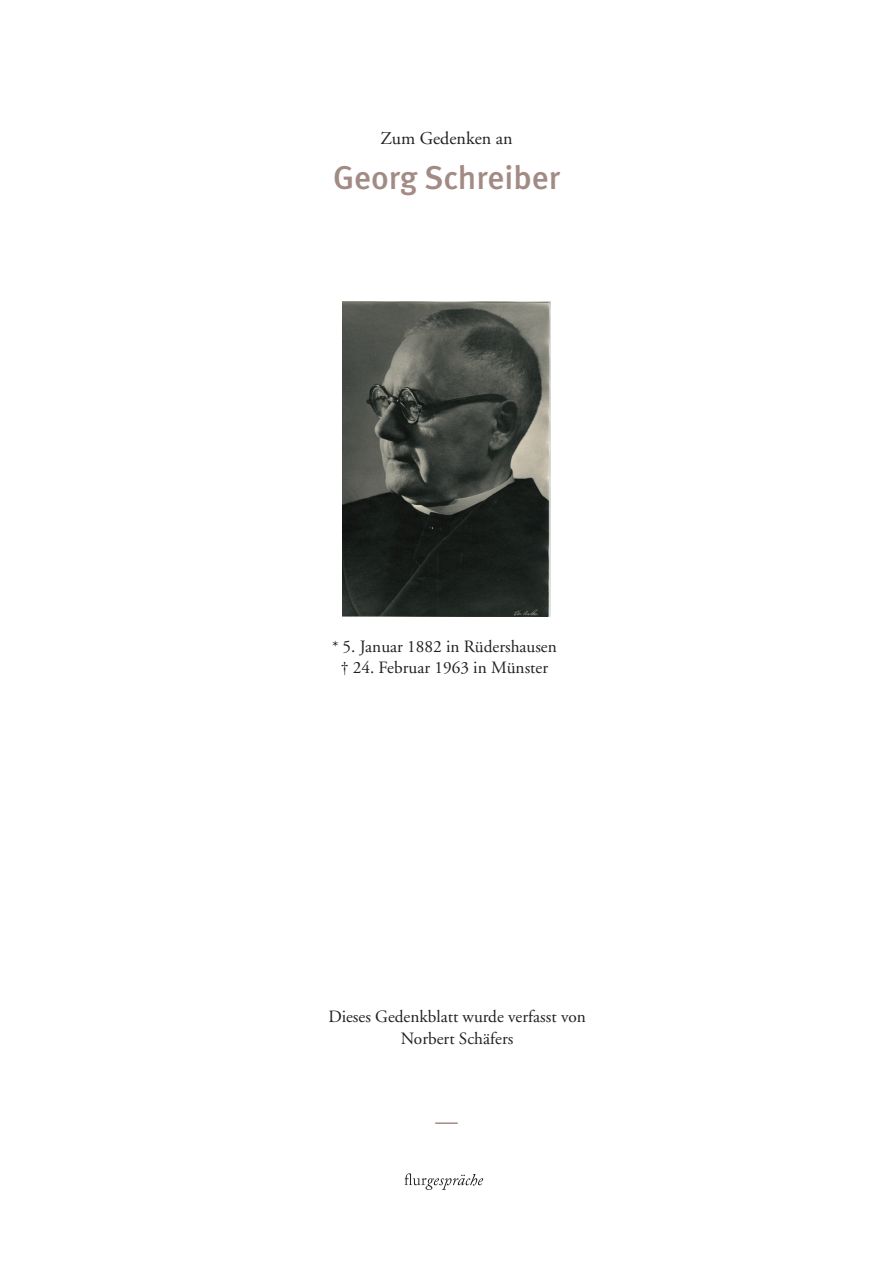
<style>
.page{position:relative;width:893px;height:1263px;background:#fff}
.page>*{position:absolute;margin:0;border:0;box-sizing:border-box;transform-origin:0 0}
.t1{font:500 33px "Meta";color:#a38b85}
.t2{font:18px "Adobe Garamond LT";color:#231f20}
.t3{font:17.25px/21px "Adobe Garamond LT";color:#231f20;text-align:center}
.s1{font-size:16.5px}
</style>
<div class="page">
<svg style="left:404px;top:1173px;width:79px;height:17px"></svg>
<hr style="left:435px;top:1122px;width:23px;height:2px;background:#a38b85">
<img style="left:342px;top:302px;width:208px;height:315px">
<p class="t2" style="left:380px;top:128px;width:133px">Zum Gedenken an</p>
<h1 class="t1" style="left:333px;top:158px;width:228px">Georg Schreiber</h1>
<p class="t3" style="left:332px;top:636px;width:226px"><span class="s1">*</span> 5. Januar 1882 in Rüdershausen <span class="s1">†</span> 24. Februar 1963 in Münster</p>
<p class="t3" style="left:328px;top:1005px;width:259px;line-height:22.5px">Dieses Gedenkblatt wurde verfasst von<br>Norbert Schäfers</p>
</div>
